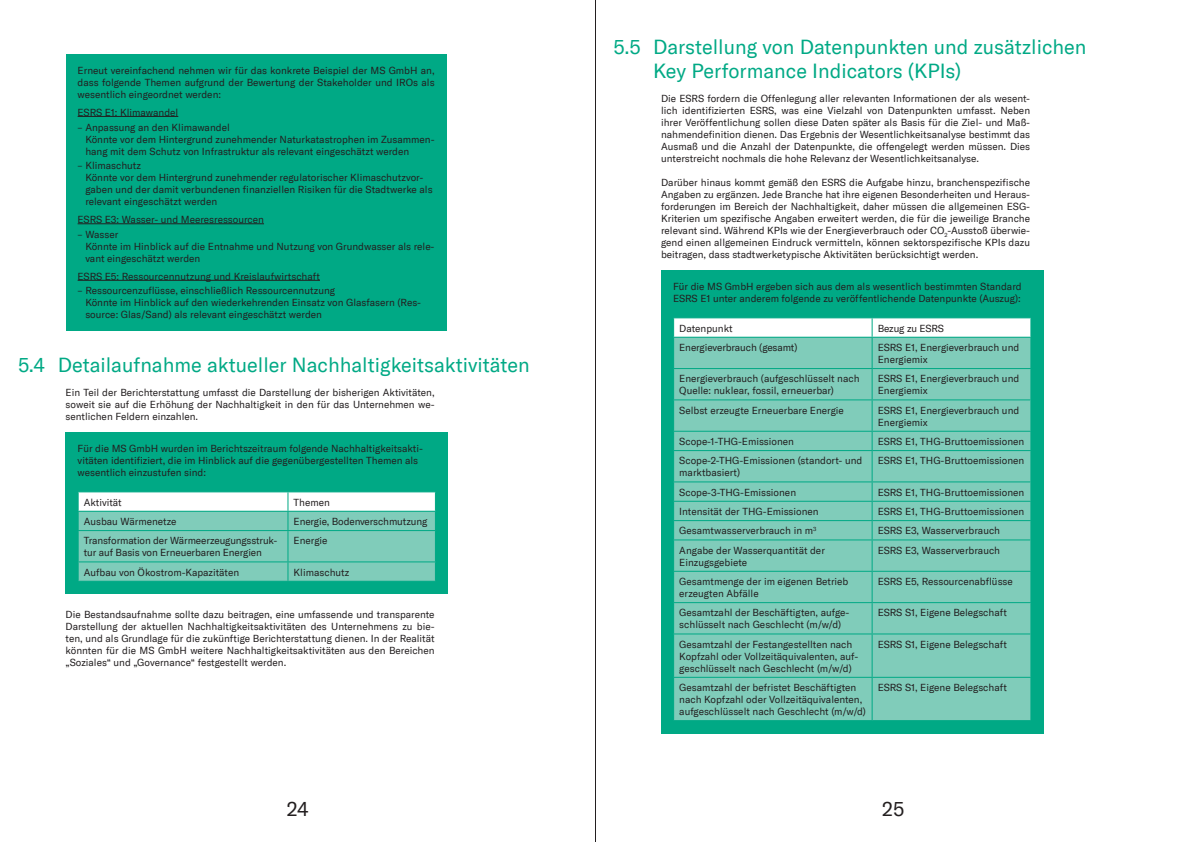
<style>
.page{position:relative;width:1191px;height:842px;background:#fff}
.page>*{position:absolute;margin:0;border:0;box-sizing:border-box;transform-origin:0 0}
.t1{font:20px/24px "GT America";color:#00a985}
.t2{font:20px "GT America";color:#231f20}
.t3{font:10px/12px "GT America";color:#231f20}
</style>
<div class="page">
<div style="left:66px;top:54px;width:380px;height:276px;background:#00a985"></div>
<hr style="left:78px;top:116px;width:100px;height:1px;background:#231f20">
<hr style="left:78px;top:224px;width:186px;height:1px;background:#231f20">
<hr style="left:78px;top:280px;width:242px;height:1px;background:#231f20">
<div style="left:66px;top:432px;width:382px;height:162px;background:#00a985"></div>
<svg style="left:78px;top:492px;width:358px;height:89px;background:#93d4c5"></svg>
<div style="left:661px;top:270px;width:382px;height:463px;background:#00a985"></div>
<div style="left:674px;top:338px;width:356px;height:382px;background:#80ccba"></div>
<svg style="left:673px;top:318px;width:358px;height:19px;background:#f4fbf9"></svg>
<hr style="left:871px;top:338px;width:1px;height:30px;background:#00a985">
<hr style="left:673px;top:368px;width:199px;height:1px;background:#00a985">
<hr style="left:872px;top:368px;width:159px;height:1px;background:#00a985">
<hr style="left:871px;top:369px;width:1px;height:30px;background:#00a985">
<hr style="left:673px;top:399px;width:199px;height:1px;background:#00a985">
<hr style="left:872px;top:399px;width:159px;height:1px;background:#00a985">
<hr style="left:871px;top:400px;width:1px;height:31px;background:#00a985">
<hr style="left:673px;top:431px;width:199px;height:1px;background:#00a985">
<hr style="left:872px;top:431px;width:159px;height:1px;background:#00a985">
<svg style="left:871px;top:432px;width:1px;height:18px"></svg>
<svg style="left:1030px;top:432px;width:1px;height:18px"></svg>
<hr style="left:673px;top:450px;width:199px;height:1px;background:#00a985">
<hr style="left:872px;top:450px;width:159px;height:1px;background:#00a985">
<hr style="left:871px;top:451px;width:1px;height:30px;background:#00a985">
<hr style="left:673px;top:481px;width:199px;height:1px;background:#00a985">
<hr style="left:872px;top:481px;width:159px;height:1px;background:#00a985">
<hr style="left:673px;top:501px;width:199px;height:1px;background:#00a985">
<hr style="left:872px;top:501px;width:159px;height:1px;background:#00a985">
<hr style="left:673px;top:520px;width:199px;height:1px;background:#00a985">
<hr style="left:872px;top:520px;width:159px;height:1px;background:#00a985">
<svg style="left:871px;top:482px;width:1px;height:57px"></svg>
<svg style="left:1030px;top:482px;width:1px;height:57px"></svg>
<hr style="left:673px;top:539px;width:199px;height:1px;background:#00a985">
<hr style="left:872px;top:539px;width:159px;height:1px;background:#00a985">
<hr style="left:871px;top:540px;width:1px;height:31px;background:#00a985">
<hr style="left:673px;top:571px;width:199px;height:1px;background:#00a985">
<hr style="left:872px;top:571px;width:159px;height:1px;background:#00a985">
<hr style="left:871px;top:572px;width:1px;height:30px;background:#00a985">
<hr style="left:673px;top:602px;width:199px;height:1px;background:#00a985">
<hr style="left:872px;top:602px;width:159px;height:1px;background:#00a985">
<hr style="left:871px;top:603px;width:1px;height:30px;background:#00a985">
<hr style="left:673px;top:633px;width:199px;height:1px;background:#00a985">
<hr style="left:872px;top:633px;width:159px;height:1px;background:#00a985">
<hr style="left:871px;top:634px;width:1px;height:43px;background:#00a985">
<hr style="left:673px;top:677px;width:199px;height:1px;background:#00a985">
<hr style="left:872px;top:677px;width:159px;height:1px;background:#00a985">
<hr style="left:871px;top:678px;width:1px;height:42px;background:#00a985">
<hr style="left:595px;top:0;width:1px;height:842px;background:#231f20">
<p class="t3" style="left:78px;top:64px;width:358px;text-align:justify">Erneut vereinfachend nehmen wir für das konkrete Beispiel der MS GmbH an, dass folgende Themen aufgrund der Bewertung der Stakeholder und IROs als wesentlich eingeordnet werden:</p>
<p class="t3" style="left:78px;top:106px;width:102px">ESRS E1: Klimawandel</p>
<p class="t3" style="left:85px;top:121px;width:351px;text-indent:-8px">– Anpassung an den Klimawandel<br>Könnte vor dem Hintergrund zunehmender Naturkatastrophen im Zusammen&shy;hang mit dem Schutz von Infrastruktur als relevant eingeschätzt werden</p>
<p class="t3" style="left:85px;top:160px;width:349px;text-indent:-8px">– Klimaschutz<br>Könnte vor dem Hintergrund zunehmender regulatorischer Klimaschutzvor&shy;gaben und der damit verbundenen finanziellen Risiken für die Stadtwerke als relevant eingeschätzt werden</p>
<p class="t3" style="left:78px;top:213px;width:188px">ESRS E3: Wasser- und Meeresressourcen</p>
<p class="t3" style="left:85px;top:228px;width:351px;text-indent:-8px">– Wasser<br>Könnte im Hinblick auf die Entnahme und Nutzung von Grundwasser als rele&shy;vant eingeschätzt werden</p>
<p class="t3" style="left:78px;top:270px;width:244px">ESRS E5: Ressourcennutzung und Kreislaufwirtschaft</p>
<p class="t3" style="left:85px;top:285px;width:337px;text-indent:-8px">– Ressourcenzuflüsse, einschließlich Ressourcennutzung<br>Könnte im Hinblick auf den wiederkehrenden Einsatz von Glasfasern (Res&shy;source: Glas/Sand) als relevant eingeschätzt werden</p>
<h1 class="t1" style="left:18px;top:353px;width:513px">5.4 Detailaufnahme aktueller Nachhaltigkeitsaktivitäten</h1>
<p class="t3" style="left:66px;top:386px;width:370px;text-align:justify">Ein Teil der Berichterstattung umfasst die Darstellung der bisherigen Aktivitäten, soweit sie auf die Erhöhung der Nachhaltigkeit in den für das Unternehmen we&shy;sentlichen Feldern einzahlen.</p>
<p class="t3" style="left:78px;top:442px;width:347px">Für die MS GmbH wurden im Berichtszeitraum folgende Nachhaltigkeitsakti&shy;vitäten identifiziert, die im Hinblick auf die gegenübergestellten Themen als wesentlich einzustufen sind:</p>
<p class="t3" style="left:84px;top:496px;width:39px">Aktivität</p>
<p class="t3" style="left:294px;top:496px;width:38px">Themen</p>
<p class="t3" style="left:84px;top:515px;width:94px">Ausbau Wärmenetze</p>
<p class="t3" style="left:294px;top:515px;width:135px">Energie, Bodenverschmutzung</p>
<p class="t3" style="left:84px;top:535px;width:195px">Transformation der Wärmeerzeugungsstruk&shy;tur auf Basis von Erneuerbaren Energien</p>
<p class="t3" style="left:294px;top:535px;width:35px">Energie</p>
<p class="t3" style="left:84px;top:566px;width:157px">Aufbau von Ökostrom-Kapazitäten</p>
<p class="t3" style="left:294px;top:566px;width:57px">Klimaschutz</p>
<p class="t3" style="left:66px;top:608px;width:370px;text-align:justify">Die Bestandsaufnahme sollte dazu beitragen, eine umfassende und transparente Darstellung der aktuellen Nachhaltigkeitsaktivitäten des Unternehmens zu bie&shy;ten, und als Grundlage für die zukünftige Berichterstattung dienen. In der Realität könnten für die MS GmbH weitere Nachhaltigkeitsaktivitäten aus den Bereichen „Soziales“ und „Governance“ festgestellt werden.</p>
<h1 class="t1" style="left:653px;top:35px;width:435px;text-indent:-40px">5.5 Darstellung von Datenpunkten und zusätzlichen<br>Key Performance Indicators (KPIs)</h1>
<p class="t3" style="left:661px;top:92px;width:370px;text-align:justify">Die ESRS fordern die Offenlegung aller relevanten Informationen der als wesent&shy;lich identifizierten ESRS, was eine Vielzahl von Datenpunkten umfasst. Neben ihrer Veröffentlichung sollen diese Daten später als Basis für die Ziel- und Maß&shy;nahmendefinition dienen. Das Ergebnis der Wesentlichkeitsanalyse bestimmt das Ausmaß und die Anzahl der Datenpunkte, die offengelegt werden müssen. Dies unterstreicht nochmals die hohe Relevanz der Wesentlichkeitsanalyse.</p>
<p class="t3" style="left:661px;top:176px;width:370px;text-align:justify">Darüber hinaus kommt gemäß den ESRS die Aufgabe hinzu, branchenspezifische Angaben zu ergänzen. Jede Branche hat ihre eigenen Besonderheiten und Heraus&shy;forderungen im Bereich der Nachhaltigkeit, daher müssen die allgemeinen ESG-Kriterien um spezifische Angaben erweitert werden, die für die jeweilige Branche relevant sind. Während KPIs wie der Energieverbrauch oder CO<sub>2</sub>-Ausstoß überwie&shy;gend einen allgemeinen Eindruck vermitteln, können sektorspezifische KPIs dazu beitragen, dass stadtwerketypische Aktivitäten berücksichtigt werden.</p>
<p class="t3" style="left:673px;top:280px;width:350px">Für die MS GmbH ergeben sich aus dem als wesentlich bestimmten Standard<br>ESRS E1 unter anderem folgende zu veröffentlichende Datenpunkte (Auszug):</p>
<p class="t3" style="left:679px;top:322px;width:55px">Datenpunkt</p>
<p class="t3" style="left:877px;top:322px;width:68px">Bezug zu ESRS</p>
<p class="t3" style="left:679px;top:341px;width:120px">Energieverbrauch (gesamt)</p>
<p class="t3" style="left:877px;top:341px;width:143px">ESRS E1, Energieverbrauch und<br>Energiemix</p>
<p class="t3" style="left:679px;top:373px;width:182px">Energieverbrauch (aufgeschlüsselt nach<br>Quelle: nuklear, fossil, erneuerbar)</p>
<p class="t3" style="left:877px;top:373px;width:143px">ESRS E1, Energieverbrauch und<br>Energiemix</p>
<p class="t3" style="left:679px;top:404px;width:166px">Selbst erzeugte Erneuerbare Energie</p>
<p class="t3" style="left:877px;top:404px;width:143px">ESRS E1, Energieverbrauch und<br>Energiemix</p>
<p class="t3" style="left:679px;top:435px;width:116px">Scope-1-THG-Emissionen</p>
<p class="t3" style="left:877px;top:435px;width:148px">ESRS E1, THG-Bruttoemissionen</p>
<p class="t3" style="left:679px;top:455px;width:185px">Scope-2-THG-Emissionen (standort- und marktbasiert)</p>
<p class="t3" style="left:877px;top:455px;width:148px">ESRS E1, THG-Bruttoemissionen</p>
<p class="t3" style="left:679px;top:486px;width:118px">Scope-3-THG-Emissionen</p>
<p class="t3" style="left:877px;top:486px;width:148px">ESRS E1, THG-Bruttoemissionen</p>
<p class="t3" style="left:679px;top:505px;width:141px">Intensität der THG-Emissionen</p>
<p class="t3" style="left:877px;top:505px;width:148px">ESRS E1, THG-Bruttoemissionen</p>
<p class="t3" style="left:679px;top:525px;width:139px">Gesamtwasserverbrauch in m<sup>3</sup></p>
<p class="t3" style="left:877px;top:525px;width:124px">ESRS E3, Wasserverbrauch</p>
<p class="t3" style="left:679px;top:544px;width:147px">Angabe der Wasserquantität der<br>Einzugsgebiete</p>
<p class="t3" style="left:877px;top:544px;width:124px">ESRS E3, Wasserverbrauch</p>
<p class="t3" style="left:679px;top:575px;width:171px">Gesamtmenge der im eigenen Betrieb erzeugten Abfälle</p>
<p class="t3" style="left:877px;top:575px;width:136px">ESRS E5, Ressourcenabflüsse</p>
<p class="t3" style="left:679px;top:607px;width:171px">Gesamtzahl der Beschäftigten, aufge&shy;schlüsselt nach Geschlecht (m/w/d)</p>
<p class="t3" style="left:877px;top:607px;width:131px">ESRS S1, Eigene Belegschaft</p>
<p class="t3" style="left:679px;top:638px;width:180px">Gesamtzahl der Festangestellten nach<br>Kopfzahl oder Vollzeitäquivalenten, auf&shy;geschlüsselt nach Geschlecht (m/w/d)</p>
<p class="t3" style="left:877px;top:638px;width:131px">ESRS S1, Eigene Belegschaft</p>
<p class="t3" style="left:679px;top:681px;width:188px">Gesamtzahl der befristet Beschäftigten nach Kopfzahl oder Vollzeitäquivalenten, aufgeschlüsselt nach Geschlecht (m/w/d)</p>
<p class="t3" style="left:877px;top:681px;width:131px">ESRS S1, Eigene Belegschaft</p>
<h1 class="t2" style="left:287px;top:797px;width:24px">24</h1>
<h1 class="t2" style="left:882px;top:797px;width:24px">25</h1>
</div>
